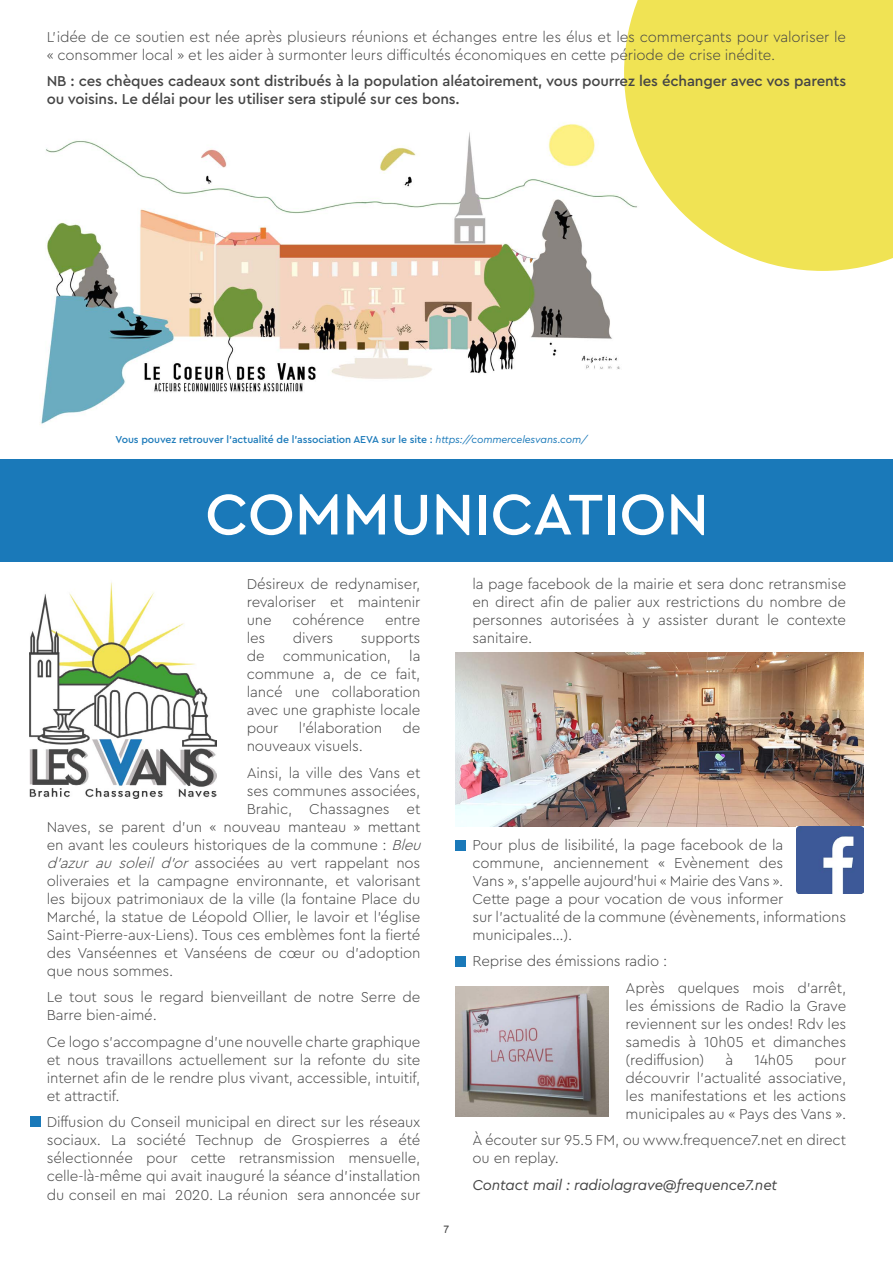
<style>
.page{position:relative;width:893px;height:1263px;background:#fff}
.page>*{position:absolute;margin:0;border:0;box-sizing:border-box;transform-origin:0 0}
.t1{font:500 60px "Cera Pro";color:#fff}
.t2{font:300 15px/18px "Cera Pro";letter-spacing:-.01em;color:#454545;text-align:justify}
.t3{font:500 15px/18px "Cera Pro";letter-spacing:-.01em;color:#454545}
.t4{font:italic 15px "Cera Pro";letter-spacing:-.01em;color:#454545}
.t5{font:500 10.5px "Cera Pro";letter-spacing:-.01em;color:#1a79b9}
.t6{font:10.5px "Arial";color:#454545}
.s1{font-weight:400;font-style:italic}
.s2{font-style:italic}
</style>
<div class="page">
<img style="left:41px;top:123px;width:583px;height:301px">
<svg style="left:624px;top:0;width:269px;height:271px;background:#f1e669"></svg>
<div style="left:0;top:459px;width:893px;height:102px;background:#1a79b9"></div>
<img style="left:30px;top:582px;width:187px;height:216px">
<img style="left:455px;top:653px;width:408px;height:173px">
<img style="left:796px;top:826px;width:67px;height:68px">
<img style="left:455px;top:987px;width:154px;height:129px">
<div style="left:30px;top:1116px;width:10px;height:11px;background:#1a79b9"></div>
<div style="left:455px;top:956px;width:11px;height:10px;background:#1a79b9"></div>
<div style="left:455px;top:840px;width:11px;height:10px;background:#1a79b9"></div>
<p class="t2" style="left:47px;top:27px;width:801px">L’idée de ce soutien est née après plusieurs réunions et échanges entre les élus et les commerçants pour valoriser le « consommer local » et les aider à surmonter leurs difficultés économiques en cette période de crise inédite.</p>
<p class="t3" style="left:47px;top:72px;width:801px">NB : ces chèques cadeaux sont distribués à la population aléatoirement, vous pourrez les échanger avec vos parents ou voisins. Le délai pour les utiliser sera stipulé sur ces bons.</p>
<p class="t5" style="left:116px;top:433px;width:474px">Vous pouvez retrouver l’actualité de l’association AEVA sur le site : <span class="s1">https://commercelesvans.com/</span></p>
<h1 class="t1" style="left:205px;top:474px;width:505px">COMMUNICATION</h1>
<p class="t2" style="left:247px;top:575px;width:175px">Désireux de redynamiser, revaloriser et maintenir une</p>
<p class="t2" style="left:292px;top:611px;width:73px">cohérence</p>
<p class="t2" style="left:385px;top:611px;width:37px">entre</p>
<p class="t2" style="left:247px;top:629px;width:20px">les</p>
<p class="t2" style="left:293px;top:629px;width:42px">divers</p>
<p class="t2" style="left:247px;top:629px;width:175px;text-indent:114px">supports de communication, la commune a, de ce fait, lancé une collaboration avec une graphiste locale pour</p>
<p class="t2" style="left:299px;top:719px;width:85px">l’élaboration</p>
<p class="t2" style="left:403px;top:719px;width:19px">de</p>
<p class="t2" style="left:247px;top:732px;width:175px;line-height:26.5px">nouveaux visuels.<br>Ainsi, la ville des Vans et</p>
<p class="t2" style="left:247px;top:781px;width:175px">ses communes associées,</p>
<p class="t2" style="left:247px;top:799px;width:175px">Brahic, Chassagnes et</p>
<p class="t2" style="left:47px;top:817px;width:375px">Naves, se parent d’un « nouveau manteau » mettant</p>
<p class="t2" style="left:47px;top:835px;width:380px">en avant les couleurs historiques de la commune : <span class="s2">Bleu</span></p>
<p class="t2" style="left:47px;top:853px;width:375px"><span class="s2">d’azur au soleil d’or</span> associées au vert rappelant nos</p>
<p class="t2" style="left:47px;top:871px;width:375px">oliveraies et la campagne environnante, et valorisant</p>
<p class="t2" style="left:47px;top:889px;width:375px">les bijoux patrimoniaux de la ville (la fontaine Place du</p>
<p class="t2" style="left:47px;top:907px;width:375px">Marché, la statue de Léopold Ollier, le lavoir et l’église</p>
<p class="t2" style="left:47px;top:925px;width:375px">Saint-Pierre-aux-Liens). Tous ces emblèmes font la fierté</p>
<p class="t2" style="left:47px;top:943px;width:375px">des Vanséennes et Vanséens de cœur ou d’adoption</p>
<p class="t2" style="left:47px;top:961px;width:128px">que nous sommes.</p>
<p class="t2" style="left:47px;top:988px;width:375px">Le tout sous le regard bienveillant de notre Serre de<br>Barre bien-aimé.</p>
<p class="t2" style="left:47px;top:1032px;width:375px">Ce logo s’accompagne d’une nouvelle charte graphique et nous travaillons actuellement sur la refonte du site internet afin de le rendre plus vivant, accessible, intuitif, et attractif.</p>
<p class="t2" style="left:47px;top:1113px;width:375px">Diffusion du Conseil municipal en direct sur les réseaux sociaux. La société Technup de Grospierres a été sélectionnée pour cette retransmission mensuelle, celle-là-même qui avait inauguré la séance d’installation du conseil en mai 2020. La réunion sera annoncée sur</p>
<p class="t6" style="left:444px;top:1223px;width:7px">7</p>
<p class="t2" style="left:472px;top:575px;width:375px">la page facebook de la mairie et sera donc retransmise en direct afin de palier aux restrictions du nombre de personnes autorisées à y assister durant le contexte sanitaire.</p>
<p class="t2" style="left:472px;top:835px;width:375px;text-align:left">Pour plus de lisibilité, la page facebook de la commune, anciennement « Evènement des<br>Vans », s’appelle aujourd’hui « Mairie des Vans ».<br>Cette page a pour vocation de vous informer<br>sur l’actualité de la commune (évènements, informations municipales…).</p>
<p class="t2" style="left:626px;top:947px;width:222px;line-height:26.5px;text-indent:-153px">Reprise des émissions radio :<br>Après quelques mois d’arrêt,</p>
<p class="t2" style="left:626px;top:996px;width:222px">les émissions de Radio la Grave reviennent sur les ondes! Rdv les samedis à 10h05 et dimanches (rediffusion)</p>
<p class="t2" style="left:726px;top:1050px;width:9px">à</p>
<p class="t2" style="left:755px;top:1050px;width:40px">14h05</p>
<p class="t2" style="left:626px;top:1050px;width:222px;text-indent:189px">pour découvrir l’actualité associative, les manifestations et les actions municipales au « Pays des Vans ».</p>
<p class="t2" style="left:472px;top:1131px;width:375px">À écouter sur 95.5 FM, ou www.frequence7.net en direct ou en replay.</p>
<p class="t4" style="left:472px;top:1175px;width:306px">Contact mail : radiolagrave@frequence7.net</p>
</div>
